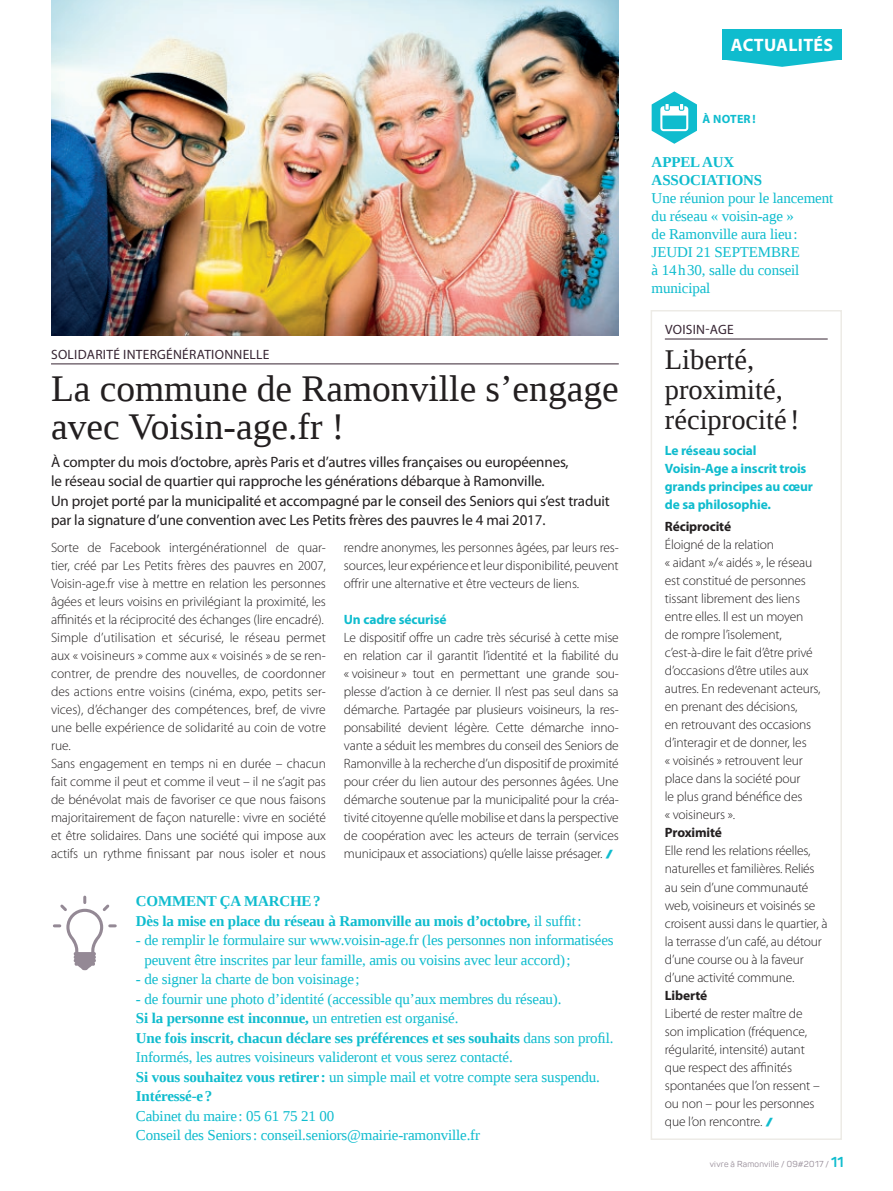
<style>
.page{position:relative;width:893px;height:1191px;background:#fff}
.page>*{position:absolute;margin:0;border:0;box-sizing:border-box;transform-origin:0 0}
.t1{font:37.5px/37.5px "Liberation Serif";color:#231f20}
.t2{font:28.5px/30px "Liberation Serif";color:#231f20}
.t3{font:700 18px "Myriad Pro";letter-spacing:.02em;color:#fff}
.t4{font:15px/19.5px "Liberation Serif";letter-spacing:-.01em;color:#0fbcce}
.t5{font:15px/19.5px "Myriad Pro";letter-spacing:-.01em;color:#231f20}
.t6{font:700 15px/19.5px "Liberation Serif";letter-spacing:-.01em;color:#0fbcce}
.t7{font:300 13.5px/18px "Myriad Pro";letter-spacing:-.01em;color:#231f20}
.t8{font:700 13.5px/18px "Myriad Pro";letter-spacing:-.01em;color:#0fbcce}
.t9{font:13.5px "Myriad Pro";letter-spacing:.02em;color:#372533}
.t10{font:700 13.5px "Myriad Pro";letter-spacing:-.01em;color:#231f20}
.t11{font:700 12px "Myriad Pro";letter-spacing:.02em;color:#0fbcce}
.t12{font:8.55px "Panton";letter-spacing:.03em;color:#948995}
.s1{font-weight:900;font-size:12px;color:#0fbcce}
.s2{font-weight:400}
.s3{font-weight:700}
.s4{font-weight:700;font-size:14.25px;color:#0fbcce}
</style>
<div class="page">
<div style="left:722px;top:29px;width:120px;height:30px;background:#0fbcce"></div>
<svg style="left:722px;top:59px;width:120px;height:8px"></svg>
<hr style="left:51px;top:363px;width:568px;height:1px;background:#372533">
<svg style="left:54px;top:897px;width:61px;height:73px"></svg>
<hr style="left:665px;top:339px;width:163px;height:1px;background:#372533">
<div style="left:651px;top:310px;width:191px;height:830px;border:2px solid #edebe6"></div>
<img style="left:51px;top:0;width:568px;height:336px">
<svg style="left:652px;top:91px;width:45px;height:53px"></svg>
<p class="t9" style="left:51px;top:347px;width:220px">SOLIDARITÉ INTERGÉNÉRATIONNELLE</p>
<h1 class="t1" style="left:51px;top:369px;width:569px">La commune de Ramonville s’engage avec Voisin-age.fr !</h1>
<p class="t5" style="left:51px;top:452px;width:560px">À compter du mois d’octobre, après Paris et d’autres villes françaises ou européennes,<br>le réseau social de quartier qui rapproche les générations débarque à Ramonville.<br>Un projet porté par la municipalité et accompagné par le conseil des Seniors qui s’est traduit par la signature d’une convention avec Les Petits frères des pauvres le 4 mai 2017.</p>
<p class="t7" style="left:51px;top:538px;width:276px">Sorte de Facebook intergénérationnel de quar&shy;tier, créé par Les Petits frères des pauvres en 2007, Voisin-age.fr vise à mettre en relation les personnes âgées et leurs voisins en privilégiant la proximité, les affinités et la réciprocité des échanges (lire encadré).<br>Simple d’utilisation et sécurisé, le réseau permet aux « voisineurs » comme aux « voisinés » de se ren&shy;contrer, de prendre des nouvelles, de coordonner des actions entre voisins (cinéma, expo, petits ser&shy;vices), d’échanger des compétences, bref, de vivre une belle expérience de solidarité au coin de votre rue.<br>Sans engagement en temps ni en durée – chacun fait comme il peut et comme il veut – il ne s’agit pas de bénévolat mais de favoriser ce que nous faisons majoritairement de façon naturelle: vivre en société et être solidaires. Dans une société qui impose aux actifs un rythme finissant par nous isoler et nous</p>
<p class="t7" style="left:344px;top:538px;width:276px;text-align:justify">rendre anonymes, les personnes âgées, par leurs res&shy;sources, leur expérience et leur disponibilité, peuvent offrir une alternative et être vecteurs de liens.</p>
<p class="t8" style="left:344px;top:610px;width:104px">Un cadre sécurisé</p>
<p class="t7" style="left:344px;top:628px;width:276px;text-align:justify">Le dispositif offre un cadre très sécurisé à cette mise en relation car il garantit l’identité et la fiabilité du « voisineur » tout en permettant une grande sou&shy;plesse d’action à ce dernier. Il n’est pas seul dans sa démarche. Partagée par plusieurs voisineurs, la res&shy;ponsabilité devient légère. Cette démarche inno&shy;vante a séduit les membres du conseil des Seniors de Ramonville à la recherche d’un dispositif de proximité pour créer du lien autour des personnes âgées. Une démarche soutenue par la municipalité pour la créa&shy;tivité citoyenne qu’elle mobilise et dans la perspective de coopération avec les acteurs de terrain (services municipaux et associations) qu’elle laisse présager. <span class="s1">/</span></p>
<p class="t6" style="left:136px;top:891px;width:447px">COMMENT ÇA MARCHE?<br>Dès la mise en place du réseau à Ramonville au mois d’octobre, <span class="s2">il suffit:</span></p>
<p class="t4" style="left:144px;top:930px;width:471px;text-indent:-8px">- de remplir le formulaire sur www.voisin-age.fr (les personnes non informatisées peuvent être inscrites par leur famille, amis ou voisins avec leur accord);</p>
<p class="t4" style="left:136px;top:969px;width:225px">- de signer la charte de bon voisinage;</p>
<p class="t4" style="left:136px;top:988px;width:479px">- de fournir une photo d’identité (accessible qu’aux membres du réseau).<br><span class="s3">Si la personne est inconnue,</span> un entretien est organisé.<br><span class="s3">Une fois inscrit, chacun déclare ses préférences et ses souhaits</span> dans son profil.<br>Informés, les autres voisineurs valideront et vous serez contacté.<br><span class="s3">Si vous souhaitez vous retirer:</span> un simple mail et votre compte sera suspendu.<br><span class="s3">Intéressé-e?</span></p>
<p class="t4" style="left:136px;top:1105px;width:346px">Cabinet du maire: 05 61 75 21 00<br>Conseil des Seniors: conseil.seniors@mairie-ramonville.fr</p>
<h3 class="t3" style="left:731px;top:35px;width:104px">ACTUALITÉS</h3>
<p class="t11" style="left:703px;top:112px;width:54px">À NOTER!</p>
<p class="t6" style="left:652px;top:153px;width:112px;line-height:18px">APPEL AUX<br>ASSOCIATIONS</p>
<p class="t4" style="left:652px;top:189px;width:183px;line-height:18px">Une réunion pour le lancement du réseau « voisin-age »<br>de Ramonville aura lieu:<br>JEUDI 21 SEPTEMBRE<br>à 14h30, salle du conseil municipal</p>
<p class="t9" style="left:665px;top:322px;width:70px">VOISIN-AGE</p>
<h2 class="t2" style="left:665px;top:344px;width:136px">Liberté, proximité, réciprocité !</h2>
<p class="t8" style="left:665px;top:442px;width:150px">Le réseau social<br>Voisin-Age a inscrit trois grands principes au cœur de sa philosophie.</p>
<p class="t10" style="left:665px;top:519px;width:68px">Réciprocité</p>
<p class="t7" style="left:665px;top:536px;width:157px">Éloigné de la relation<br>« aidant »/« aidés », le réseau est constitué de personnes tissant librement des liens entre elles. Il est un moyen de rompre l’isolement, c’est-à-dire le fait d’être privé d’occasions d’être utiles aux autres. En redevenant acteurs, en prenant des décisions,<br>en retrouvant des occasions d’interagir et de donner, les<br>« voisinés » retrouvent leur place dans la société pour<br>le plus grand bénéfice des<br>« voisineurs ».</p>
<p class="t10" style="left:665px;top:825px;width:59px">Proximité</p>
<p class="t7" style="left:665px;top:842px;width:164px">Elle rend les relations réelles, naturelles et familières. Reliés au sein d’une communauté web, voisineurs et voisinés se croisent aussi dans le quartier, à la terrasse d’un café, au détour d’une course ou à la faveur d’une activité commune.</p>
<p class="t10" style="left:665px;top:987px;width:44px">Liberté</p>
<p class="t7" style="left:665px;top:1004px;width:156px">Liberté de rester maître de son implication (fréquence, régularité, intensité) autant que respect des affinités spontanées que l’on ressent – ou non – pour les personnes que l’on rencontre. <span class="s1">/</span></p>
<p class="t12" style="left:710px;top:1158px;width:136px">vivre à Ramonville / 09#2017 / <span class="s4">11</span></p>
</div>
